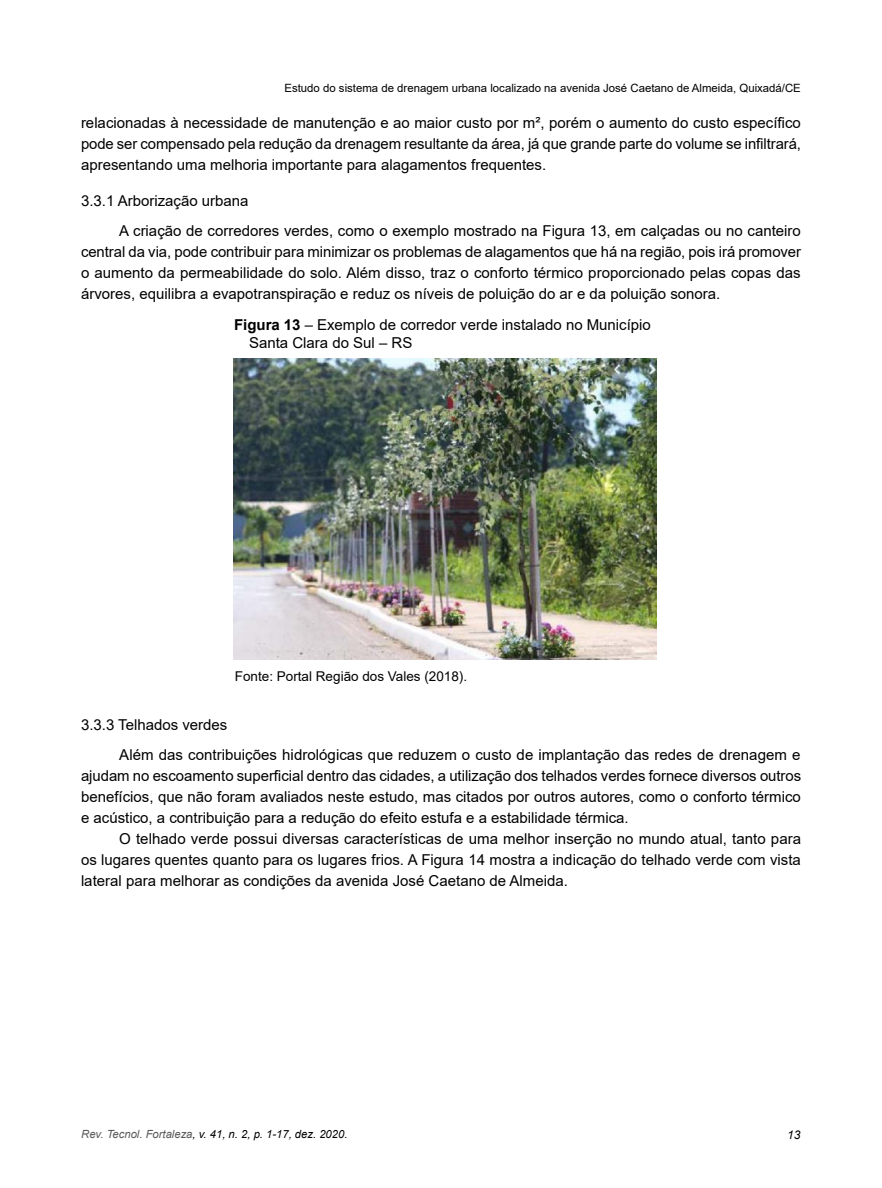
<style>
.page{position:relative;width:882px;height:1188px;background:#fff}
.page>*{position:absolute;margin:0;border:0;box-sizing:border-box;transform-origin:0 0}
.t1{font:15px/21px "Arial";color:#000;text-align:justify}
.t2{font:13.5px "Arial";color:#000}
.t3{font:italic 12px "Arial";color:#000}
.t4{font:11.4px "Arial";color:#000}
.t5{font:italic 11.25px "Arial";color:#000}
.s1{font-weight:700}
.s2{color:#58595b}
</style>
<div class="page">
<img style="left:234px;top:358px;width:423px;height:301px">
<p class="t4" style="left:284px;top:80px;width:518px">Estudo do sistema de drenagem urbana localizado na avenida José Caetano de Almeida, Quixadá/CE</p>
<p class="t1" style="left:81px;top:112px;width:722px">relacionadas à necessidade de manutenção e ao maior custo por m², porém o aumento do custo específico pode ser compensado pela redução da drenagem resultante da área, já que grande parte do volume se infiltrará, apresentando uma melhoria importante para alagamentos frequentes.</p>
<p class="t1" style="left:119px;top:185px;width:683px;line-height:30px;text-indent:-38px">3.3.1 Arborização urbana<br>A criação de corredores verdes, como o exemplo mostrado na Figura 13, em calçadas ou no canteiro</p>
<p class="t1" style="left:81px;top:241px;width:722px">central da via, pode contribuir para minimizar os problemas de alagamentos que há na região, pois irá promover o aumento da permeabilidade do solo. Além disso, traz o conforto térmico proporcionado pelas copas das árvores, equilibra a evapotranspiração e reduz os níveis de poluição do ar e da poluição sonora.</p>
<p class="t1" style="left:249px;top:315px;width:403px;line-height:18px;text-indent:-15px"><span class="s1">Figura 13</span> – Exemplo de corredor verde instalado no Município<br>Santa Clara do Sul – RS</p>
<p class="t2" style="left:235px;top:667px;width:234px">Fonte: Portal Região dos Vales (2018).</p>
<p class="t1" style="left:119px;top:710px;width:683px;line-height:30px;text-indent:-38px">3.3.3 Telhados verdes<br>Além das contribuições hidrológicas que reduzem o custo de implantação das redes de drenagem e</p>
<p class="t1" style="left:81px;top:765px;width:722px">ajudam no escoamento superficial dentro das cidades, a utilização dos telhados verdes fornece diversos outros benefícios, que não foram avaliados neste estudo, mas citados por outros autores, como o conforto térmico e acústico, a contribuição para a redução do efeito estufa e a estabilidade térmica.</p>
<p class="t1" style="left:81px;top:828px;width:722px;text-indent:38px">O telhado verde possui diversas características de uma melhor inserção no mundo atual, tanto para os lugares quentes quanto para os lugares frios. A Figura 14 mostra a indicação do telhado verde com vista lateral para melhorar as condições da avenida José Caetano de Almeida.</p>
<p class="t5" style="left:81px;top:1127px;width:268px"><span class="s2">Rev. Tecnol. Fortaleza</span>, v. 41, n. 2, p. 1-17, dez. 2020.</p>
<p class="t3" style="left:787px;top:1127px;width:15px">13</p>
</div>
